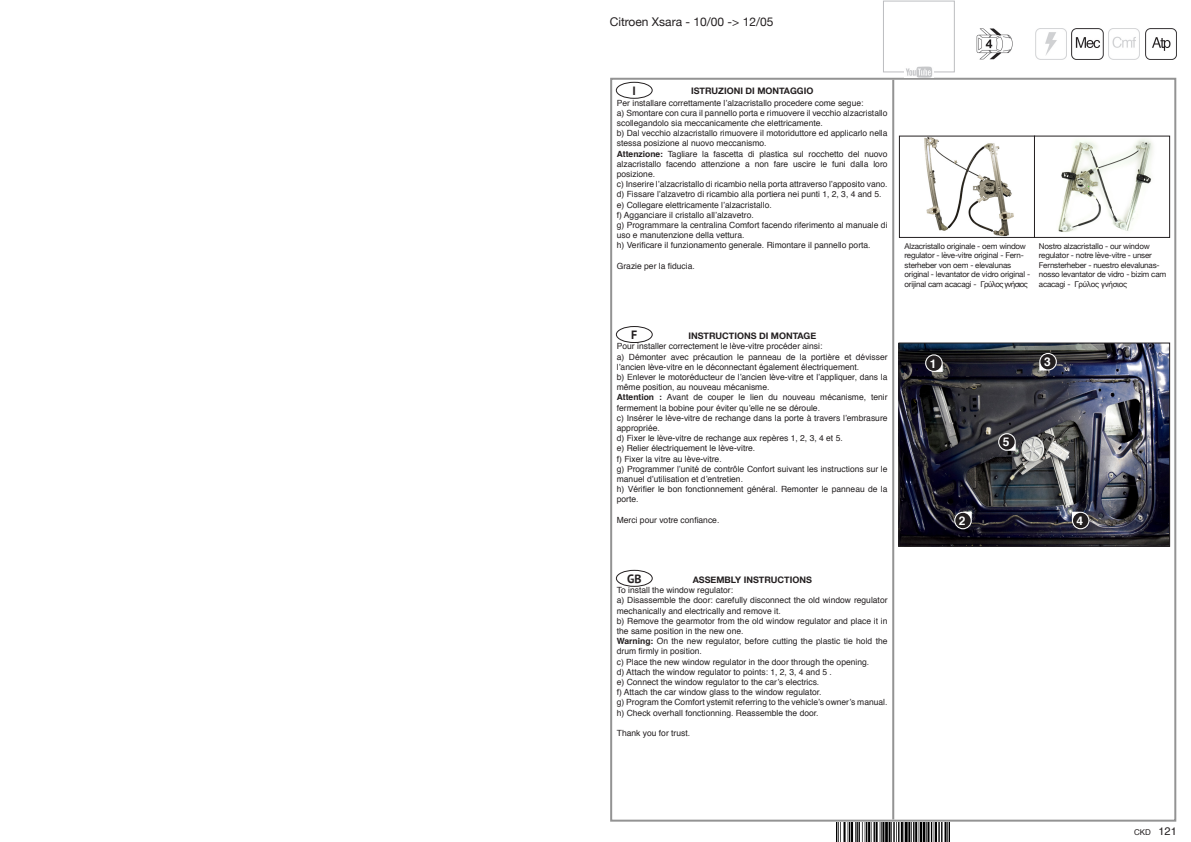
<style>
.page{position:relative;width:1191px;height:842px;background:#fff}
.page>*{position:absolute;margin:0;border:0;box-sizing:border-box;transform-origin:0 0}
.t1{font:12px "Helvetica Neue";color:#231f20}
.t2{font:700 12px "Helvetica";color:#fff}
.t3{font:700 12px "PT Sans";color:#231f20}
.t4{font:11px "Helvetica";color:#231f20}
.t5{font:700 9px "Helvetica Neue";color:#231f20}
.Stile_di_paragrafo_1{font:8.5px/10.2px "Helvetica";color:#231f20}
.t6{font:8px/9.6px "Helvetica Neue";letter-spacing:-.025em;color:#231f20}
.t7{font:8px "Helvetica";color:#231f20}
.s1{font-weight:700}
</style>
<div class="page">
<hr style="left:892px;top:80px;width:2px;height:739px;background:#939393">
<div style="left:616px;top:82px;width:36px;height:17px;border:1px solid #231f20;border-radius:50%"></div>
<div style="left:616px;top:326px;width:37px;height:17px;border:1px solid #231f20;border-radius:50%"></div>
<div style="left:616px;top:570px;width:37px;height:17px;border:1px solid #231f20;border-radius:50%"></div>
<img style="left:1071px;top:28px;width:32px;height:32px">
<img style="left:1035px;top:28px;width:31px;height:32px">
<img style="left:1108px;top:28px;width:32px;height:32px">
<img style="left:1145px;top:28px;width:31px;height:32px">
<div style="left:883px;top:1px;width:71px;height:71px;border:1px solid #bcbdc0"></div>
<img style="left:904px;top:66px;width:29px;height:12px">
<img style="left:900px;top:344px;width:268px;height:201px">
<div style="left:898px;top:342px;width:272px;height:205px;border:1px solid #231f20"></div>
<img style="left:924px;top:138px;width:229px;height:98px">
<div style="left:899px;top:136px;width:136px;height:102px;border:1px solid #231f20"></div>
<div style="left:1034px;top:136px;width:136px;height:102px;border:1px solid #231f20"></div>
<img style="left:976px;top:28px;width:37px;height:32px">
<svg style="left:1039px;top:353px;width:17px;height:17px"></svg>
<div style="left:1040px;top:354px;width:15px;height:15px;background:#231f20;border-radius:50%"></div>
<svg style="left:925px;top:354px;width:17px;height:18px"></svg>
<div style="left:926px;top:355px;width:15px;height:16px;background:#231f20;border-radius:50%"></div>
<svg style="left:954px;top:512px;width:17px;height:17px"></svg>
<div style="left:955px;top:513px;width:15px;height:15px;background:#231f20;border-radius:50%"></div>
<svg style="left:1071px;top:512px;width:18px;height:17px"></svg>
<div style="left:1073px;top:513px;width:15px;height:15px;background:#231f20;border-radius:50%"></div>
<svg style="left:998px;top:433px;width:17px;height:18px"></svg>
<div style="left:999px;top:434px;width:15px;height:16px;background:#231f20;border-radius:50%"></div>
<img style="left:836px;top:822px;width:113px;height:20px">
<p class="t1" style="left:609px;top:13px;width:165px">Citroen Xsara - 10/00 -&gt; 12/05</p>
<h1 class="t3" style="left:632px;top:82px;width:5px">I</h1>
<p class="t5" style="left:691px;top:84px;width:124px">ISTRUZIONI DI MONTAGGIO</p>
<p class="Stile_di_paragrafo_1" style="left:617px;top:98px;width:248px">Per installare correttamente l’alzacristallo procedere come segue:</p>
<p class="Stile_di_paragrafo_1" style="left:617px;top:108px;width:272px">a) Smontare con cura il pannello porta e rimuovere il vecchio alzacristallo scollegandolo sia meccanicamente che elettricamente.</p>
<p class="Stile_di_paragrafo_1" style="left:617px;top:128px;width:272px">b) Dal vecchio alzacristallo rimuovere il motoriduttore ed applicarlo nella stessa posizione al nuovo meccanismo.</p>
<p class="Stile_di_paragrafo_1" style="left:617px;top:149px;width:272px;text-align:justify"><span class="s1">Attenzione:</span> Tagliare la fascetta di plastica sul rocchetto del nuovo alzacristallo facendo attenzione a non fare uscire le funi dalla loro posizione.</p>
<p class="Stile_di_paragrafo_1" style="left:617px;top:179px;width:272px">c) Inserire l’alzacristallo di ricambio nella porta attraverso l’apposito vano.</p>
<p class="Stile_di_paragrafo_1" style="left:617px;top:190px;width:266px">d) Fissare l’alzavetro di ricambio alla portiera nei punti 1, 2, 3, 4 and 5.</p>
<p class="Stile_di_paragrafo_1" style="left:617px;top:200px;width:156px">e) Collegare elettricamente l’alzacristallo.</p>
<p class="Stile_di_paragrafo_1" style="left:617px;top:210px;width:138px">f) Agganciare il cristallo all’alzavetro.</p>
<p class="Stile_di_paragrafo_1" style="left:617px;top:220px;width:272px">g) Programmare la centralina Comfort facendo riferimento al manuale di uso e manutenzione della vettura.</p>
<p class="Stile_di_paragrafo_1" style="left:617px;top:241px;width:255px">h) Verificare il funzionamento generale. Rimontare il pannello porta.</p>
<p class="Stile_di_paragrafo_1" style="left:617px;top:261px;width:79px">Grazie per la fiducia.</p>
<h1 class="t3" style="left:631px;top:327px;width:8px">F</h1>
<p class="t5" style="left:688px;top:329px;width:129px">INSTRUCTIONS DI MONTAGE</p>
<p class="Stile_di_paragrafo_1" style="left:617px;top:342px;width:207px">Pour installer correctement le lève-vitre procéder ainsi:</p>
<p class="Stile_di_paragrafo_1" style="left:617px;top:352px;width:272px">a) Démonter avec précaution le panneau de la portière et dévisser l’ancien lève-vitre en le déconnectant également électriquement.</p>
<p class="Stile_di_paragrafo_1" style="left:617px;top:372px;width:272px">b) Enlever le motoréducteur de l’ancien lève-vitre et l’appliquer, dans la même position, au nouveau mécanisme.</p>
<p class="Stile_di_paragrafo_1" style="left:617px;top:393px;width:272px"><span class="s1">Attention :</span> Avant de couper le lien du nouveau mécanisme, tenir fermement la bobine pour éviter qu’elle ne se déroule.</p>
<p class="Stile_di_paragrafo_1" style="left:617px;top:413px;width:272px">c) Insérer le lève-vitre de rechange dans la porte à travers l’embrasure appropriée.</p>
<p class="Stile_di_paragrafo_1" style="left:617px;top:433px;width:227px">d) Fixer le lève-vitre de rechange aux repères 1, 2, 3, 4 et 5.</p>
<p class="Stile_di_paragrafo_1" style="left:617px;top:444px;width:140px">e) Relier électriquement le lève-vitre.</p>
<p class="Stile_di_paragrafo_1" style="left:617px;top:454px;width:106px">f) Fixer la vitre au lève-vitre.</p>
<p class="Stile_di_paragrafo_1" style="left:617px;top:464px;width:272px">g) Programmer l’unité de contrôle Confort suivant les instructions sur le manuel d’utilisation et d’entretien.</p>
<p class="Stile_di_paragrafo_1" style="left:617px;top:484px;width:272px">h) Vérifier le bon fonctionnement général. Remonter le panneau de la porte.</p>
<p class="Stile_di_paragrafo_1" style="left:617px;top:515px;width:104px">Merci pour votre confiance.</p>
<p class="t6" style="left:904px;top:241px;width:127px">Alzacristallo originale - oem window regulator - lève-vitre original - Fern&shy;sterheber von oem - elevalunas original - levantator de vidro original - orijinal cam acacagi - Γρύλος γνήσιος</p>
<p class="t6" style="left:1039px;top:241px;width:129px">Nostro alzacristallo - our window regulator - notre lève-vitre - unser Fernsterheber - nuestro elevalunas&shy;nosso levantator de vidro - bizim cam acacagi - Γρύλος γνήσιος</p>
<p class="t2" style="left:930px;top:354px;width:8px">1</p>
<p class="t2" style="left:1044px;top:352px;width:8px">3</p>
<p class="t2" style="left:1003px;top:433px;width:8px">5</p>
<p class="t2" style="left:959px;top:511px;width:8px">2</p>
<p class="t2" style="left:1076px;top:511px;width:8px">4</p>
<h1 class="t3" style="left:627px;top:570px;width:16px">GB</h1>
<p class="t5" style="left:692px;top:572px;width:121px">ASSEMBLY INSTRUCTIONS</p>
<p class="Stile_di_paragrafo_1" style="left:617px;top:585px;width:118px">To install the window regulator:</p>
<p class="Stile_di_paragrafo_1" style="left:617px;top:596px;width:272px">a) Disassemble the door: carefully disconnect the old window regulator mechanically and electrically and remove it.</p>
<p class="Stile_di_paragrafo_1" style="left:617px;top:616px;width:272px">b) Remove the gearmotor from the old window regulator and place it in the same position in the new one.</p>
<p class="Stile_di_paragrafo_1" style="left:617px;top:636px;width:272px"><span class="s1">Warning:</span> On the new regulator, before cutting the plastic tie hold the drum firmly in position.</p>
<p class="Stile_di_paragrafo_1" style="left:617px;top:657px;width:254px">c) Place the new window regulator in the door through the opening.</p>
<p class="Stile_di_paragrafo_1" style="left:617px;top:667px;width:216px">d) Attach the window regulator to points: 1, 2, 3, 4 and 5 .</p>
<p class="Stile_di_paragrafo_1" style="left:617px;top:677px;width:204px">e) Connect the window regulator to the car’s electrics.</p>
<p class="Stile_di_paragrafo_1" style="left:617px;top:687px;width:206px">f) Attach the car window glass to the window regulator.</p>
<p class="Stile_di_paragrafo_1" style="left:617px;top:698px;width:272px">g) Program the Comfort ystemit referring to the vehicle’s owner’s manual.</p>
<p class="Stile_di_paragrafo_1" style="left:617px;top:708px;width:203px">h) Check overhall fonctionning. Reassemble the door.</p>
<p class="Stile_di_paragrafo_1" style="left:617px;top:728px;width:75px">Thank you for trust.</p>
<p class="t7" style="left:1134px;top:826px;width:18px">CKD</p>
<p class="t4" style="left:1158px;top:823px;width:20px">121</p>
</div>
